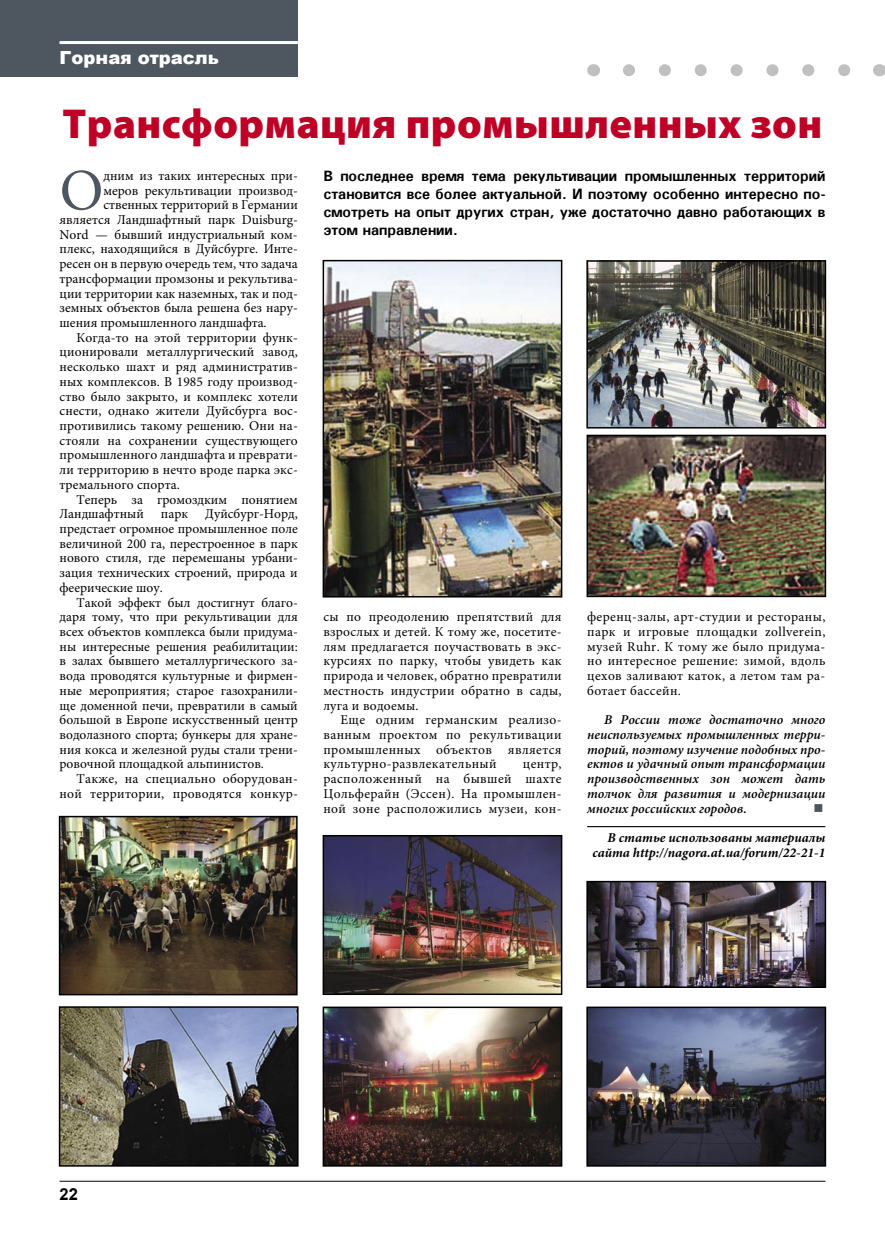
<style>
.page{position:relative;width:885px;height:1234px;background:#fff}
.page>*{position:absolute;margin:0;border:0;box-sizing:border-box;transform-origin:0 0}
.PV_osn_M-9{font:58.8px "Minion Pro";color:#4e5760}
.PV_Zag_Myr{font:900 42px "Myriad Pro";letter-spacing:.01em;color:#be0027}
.PV_kolontit_ArB-12_left{font:900 18px "Arial";color:#fff}
.t1{font:700 16.5px "Arial";color:#000}
.PV_dop_Un{font:700 15px/18px "Univers Cyr";color:#000;text-align:justify}
.PV_osn_M-9-2{font:13.5px/14.7px "Minion Pro";color:#000;text-align:justify}
.PV_osn_M-9-3{font:italic 600 13.5px/14.7px "Minion Pro";color:#000;text-align:justify}
.PV_podpis_line{font:italic 700 13.5px/14.7px "Minion Pro";color:#000;text-align:right}
.PV_osn_M-9-4{font:13.5px/14.7px "Minion Pro";letter-spacing:.02em;color:#000;text-align:right}
.PV_osn_M-9-5{font:13.5px "Wingdings";color:#4e5760}
</style>
<div class="page">
<div style="left:0;top:0;width:298px;height:77px;background:#4e5760"></div>
<hr style="left:60px;top:41px;width:238px;height:3px;background:#fff">
<hr style="left:60px;top:1180px;width:765px;height:1px;background:#000">
<svg style="left:628px;top:64px;width:223px;height:12px"></svg>
<svg style="left:593px;top:64px;width:1px;height:12px"></svg>
<svg style="left:878px;top:64px;width:7px;height:12px"></svg>
<hr style="left:587px;top:825px;width:238px;height:2px;background:#000">
<img style="left:62px;top:818px;width:232px;height:174px">
<div style="left:59px;top:815px;width:238px;height:180px;border:2px solid #000"></div>
<img style="left:325px;top:837px;width:234px;height:154px">
<div style="left:322px;top:834px;width:240px;height:160px;border:2px solid #000"></div>
<img style="left:589px;top:1009px;width:234px;height:154px">
<div style="left:586px;top:1006px;width:240px;height:160px;border:2px solid #000"></div>
<img style="left:589px;top:437px;width:234px;height:157px">
<div style="left:586px;top:434px;width:240px;height:163px;border:2px solid #000"></div>
<img style="left:589px;top:883px;width:234px;height:101px">
<div style="left:586px;top:880px;width:240px;height:107px;border:2px solid #000"></div>
<img style="left:325px;top:1009px;width:234px;height:154px">
<div style="left:322px;top:1006px;width:240px;height:160px;border:2px solid #000"></div>
<img style="left:62px;top:1009px;width:233px;height:154px">
<div style="left:59px;top:1006px;width:239px;height:160px;border:2px solid #000"></div>
<img style="left:325px;top:263px;width:234px;height:331px">
<div style="left:322px;top:260px;width:240px;height:337px;border:2px solid #000"></div>
<img style="left:589px;top:263px;width:234px;height:162px">
<div style="left:586px;top:260px;width:240px;height:168px;border:2px solid #000"></div>
<p class="PV_kolontit_ArB-12_left" style="left:60px;top:44px;width:161px">Горная отрасль</p>
<p class="PV_Zag_Myr" style="left:63px;top:100px;width:761px">Трансформация промышленных зон</p>
<p class="PV_dop_Un" style="left:323px;top:166px;width:503px">В последнее время тема рекультивации промышленных территорий становится все более актуальной. И поэтому особенно интересно по&shy;смотреть на опыт других стран, уже достаточно давно работающих в этом направлении.</p>
<p class="PV_osn_M-9" style="left:60px;top:155px;width:45px">О</p>
<p class="PV_osn_M-9-2" style="left:103px;top:169px;width:196px">дним из таких интересных при-</p>
<p class="PV_osn_M-9-2" style="left:103px;top:183px;width:196px">меров рекультивации производ-</p>
<p class="PV_osn_M-9-2" style="left:103px;top:198px;width:196px">ственных территорий в Германии</p>
<p class="PV_osn_M-9-2" style="left:60px;top:213px;width:240px">является Ландшафтный парк Duisburg-</p>
<p class="PV_osn_M-9-2" style="left:60px;top:227px;width:239px">Nord — бывший индустриальный ком-</p>
<p class="PV_osn_M-9-2" style="left:60px;top:242px;width:240px">плекс, находящийся в Дуйсбурге. Инте-</p>
<p class="PV_osn_M-9-2" style="left:60px;top:257px;width:240px">ресен он в первую очередь тем, что задача</p>
<p class="PV_osn_M-9-2" style="left:60px;top:272px;width:240px">трансформации промзоны и рекультива-</p>
<p class="PV_osn_M-9-2" style="left:60px;top:286px;width:240px">ции территории как наземных, так и под-</p>
<p class="PV_osn_M-9-2" style="left:60px;top:301px;width:240px">земных объектов была решена без нару-</p>
<p class="PV_osn_M-9-2" style="left:60px;top:316px;width:209px">шения промышленного ландшафта.</p>
<p class="PV_osn_M-9-2" style="left:60px;top:330px;width:240px;text-indent:17px">Когда-то на этой территории функ&shy;ционировали металлургический завод, несколько шахт и ряд административ&shy;ных комплексов. В 1985 году производ&shy;ство было закрыто, и комплекс хотели снести, однако жители Дуйсбурга вос&shy;противились такому решению. Они на&shy;стояли на сохранении существующего промышленного ландшафта и преврати&shy;ли территорию в нечто вроде парка экс&shy;тремального спорта.</p>
<p class="PV_osn_M-9-2" style="left:60px;top:492px;width:240px;text-indent:17px">Теперь за громоздким понятием<br>Ландшафтный</p>
<p class="PV_osn_M-9-2" style="left:60px;top:507px;width:240px;text-indent:146px">Дуйсбург-Норд, предстает огромное промышленное поле величиной 200 га, перестроенное в парк нового стиля, где перемешаны урбани&shy;зация технических строений, природа и феерические шоу.</p>
<p class="PV_osn_M-9-2" style="left:60px;top:595px;width:240px;text-indent:17px">Такой эффект был достигнут благо&shy;даря тому, что при рекультивации для всех объектов комплекса были придума&shy;ны интересные решения реабилитации: в залах бывшего металлургического за&shy;вода проводятся культурные и фирмен&shy;ные мероприятия; старое газохранили&shy;ще доменной печи, превратили в самый большой в Европе искусственный центр водолазного спорта; бункеры для хране&shy;ния кокса и железной руды стали трени&shy;ровочной площадкой альпинистов.</p>
<p class="PV_osn_M-9-4" style="left:60px;top:771px;width:240px">Также, на специально оборудован&shy;ной территории, проводятся конкур-</p>
<p class="PV_osn_M-9-2" style="left:161px;top:507px;width:29px">парк</p>
<p class="PV_osn_M-9-2" style="left:587px;top:610px;width:240px">ференц-залы, арт-студии и рестораны, парк и игровые площадки zollverein, музей Ruhr. К тому же было придума&shy;но интересное решение: зимой, вдоль цехов заливают каток, а летом там ра&shy;ботает бассейн.</p>
<p class="PV_osn_M-9-3" style="left:587px;top:713px;width:240px;text-indent:17px">В России тоже достаточно много неиспользуемых промышленных терри&shy;торий, поэтому изучение подобных про&shy;ектов и удачный опыт трансформации производственных зон может дать толчок для развития и модернизации многих российских городов.</p>
<p class="PV_osn_M-9-2" style="left:323px;top:610px;width:240px">сы по преодолению препятствий для взрослых и детей. К тому же, посетите&shy;лям предлагается поучаствовать в экс&shy;курсиях по парку, чтобы увидеть как природа и человек, обратно превратили местность индустрии обратно в сады, луга и водоемы.</p>
<p class="PV_osn_M-9-2" style="left:323px;top:713px;width:240px;text-indent:17px">Еще одним германским реализо&shy;ванным проектом по рекультивации промышленных объектов является культурно-развлекательный</p>
<p class="PV_osn_M-9-2" style="left:323px;top:757px;width:240px;text-indent:199px">центр, расположенный на бывшей шахте Цольферайн (Эссен). На промышлен&shy;ной зоне расположились музеи, кон-</p>
<p class="PV_osn_M-9-5" style="left:813px;top:800px;width:12px">■</p>
<p class="PV_podpis_line" style="left:592px;top:830px;width:234px">В статье использованы материалы сайта http://nagora.at.ua/forum/22-21-1</p>
<p class="t1" style="left:60px;top:1182px;width:20px">22</p>
</div>
